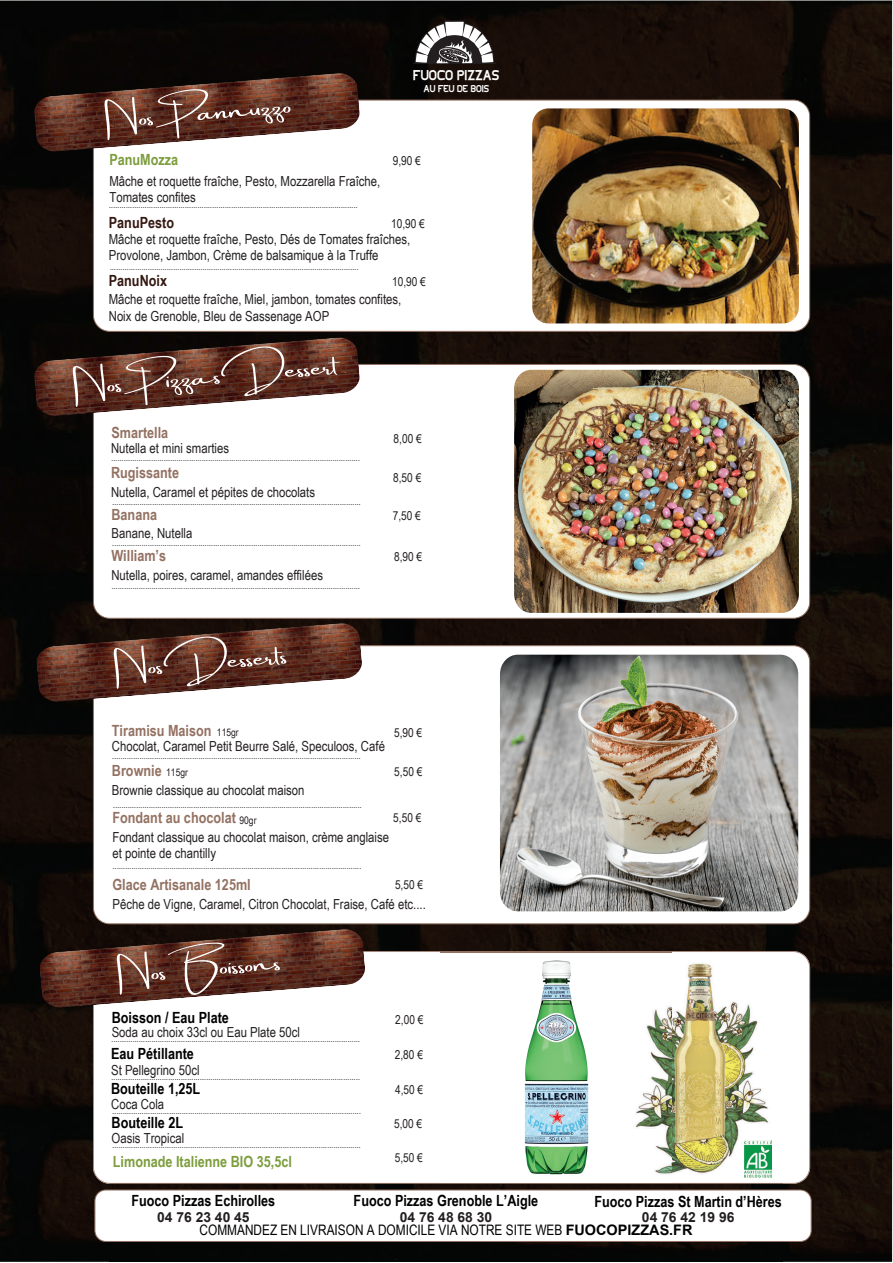
<style>
.page{position:relative;width:893px;height:1263px;background:#fff}
.page>*{position:absolute;margin:0;border:0;box-sizing:border-box;transform-origin:0 0}
.t1{font:700 15.45px "Arial Narrow";color:#000001}
.t2{font:700 15.45px "Arial Narrow";color:#937162}
.t3{font:700 15.45px "Arial Narrow";color:#7c9d3c}
.t4{font:700 15.45px "Arial Narrow";color:#331812}
.t5{font:700 15.45px "Arial Narrow";color:#7c9c3c}
.t6{font:14.4px "Arial Narrow";color:#000001}
.t7{font:700 14.25px "Bogotana";color:#fff;scale:.91 1}
.t8{font:13.8px/16.6px "Arial Narrow";color:#231f20}
.t9{font:700 13.8px "Arial";color:#231f20}
.t10{font:12.3px "Arial Narrow";color:#231f20}
.t11{font:10.35px "Arial Narrow";color:#231f20}
.t12{font:700 10.05px "Bogotana";color:#fff;scale:.91 1}
.t13{font:italic 9.3px "Arial Narrow";color:#231f20}
.s1{font-family:"Arial";font-weight:700}
</style>
<div class="page">
<img style="left:0;top:1px;width:892px;height:964px">
<img style="left:0;top:965px;width:110px;height:297px">
<img style="left:782px;top:965px;width:110px;height:297px">
<img style="left:110px;top:1184px;width:672px;height:78px">
<svg style="left:413px;top:21px;width:83px;height:43px"></svg>
<div style="left:93px;top:100px;width:717px;height:231px;background:#fff;border-radius:16px"></div>
<img style="left:33px;top:73px;width:327px;height:79px">
<svg style="left:104px;top:89px;width:186px;height:51px;background:#754b40"></svg>
<img style="left:532px;top:108px;width:267px;height:215px;border-radius:16px">
<div style="left:93px;top:364px;width:717px;height:254px;background:#fff;border-radius:16px"></div>
<img style="left:33px;top:337px;width:327px;height:80px">
<svg style="left:73px;top:346px;width:267px;height:61px;background:#734e43"></svg>
<img style="left:514px;top:370px;width:285px;height:243px;border-radius:18px">
<div style="left:93px;top:646px;width:717px;height:278px;background:#fff;border-radius:16px"></div>
<img style="left:36px;top:623px;width:327px;height:80px">
<svg style="left:114px;top:637px;width:172px;height:52px;background:#73493d"></svg>
<img style="left:500px;top:655px;width:298px;height:256px;border-radius:19px">
<svg style="left:93px;top:951px;width:717px;height:233px"></svg>
<img style="left:39px;top:929px;width:327px;height:79px">
<svg style="left:117px;top:943px;width:163px;height:52px;background:#734a3e"></svg>
<img style="left:672px;top:956px;width:102px;height:224px">
<img style="left:745px;top:1140px;width:26px;height:38px">
<div style="left:95px;top:1190px;width:716px;height:51px;background:#fff;border-radius:11px"></div>
<div style="left:95px;top:1190px;width:716px;height:52px;border:1px solid #937162;border-radius:11px"></div>
<img style="left:441px;top:952px;width:231px;height:231px">
<h3 class="t7" style="left:413px;top:66px;width:96px">FUOCO PIZZAS</h3>
<p class="t12" style="left:423px;top:81px;width:74px">AU FEU DE BOIS</p>
<h1 class="t5" style="left:109px;top:150px;width:70px">PanuMozza</h1>
<h3 class="t10" style="left:393px;top:153px;width:30px">9,90 €</h3>
<h3 class="t8" style="left:109px;top:172px;width:272px">Mâche et roquette fraîche, Pesto, Mozzarella Fraîche,<br>Tomates confites</h3>
<p class="t13" style="left:109px;top:200px;width:250px">......................................................................................................................</p>
<h1 class="t4" style="left:109px;top:214px;width:67px">PanuPesto</h1>
<h3 class="t10" style="left:391px;top:217px;width:35px">10,90 €</h3>
<h3 class="t8" style="left:109px;top:231px;width:303px">Mâche et roquette fraîche, Pesto, Dés de Tomates fraîches,<br>Provolone, Jambon, Crème de balsamique à la Truffe</h3>
<p class="t13" style="left:110px;top:261px;width:250px">......................................................................................................................</p>
<h1 class="t4" style="left:109px;top:271px;width:60px">PanuNoix</h1>
<h3 class="t10" style="left:392px;top:274px;width:35px">10,90 €</h3>
<h3 class="t8" style="left:109px;top:291px;width:294px">Mâche et roquette fraîche, Miel, jambon, tomates confites,<br>Noix de Grenoble, Bleu de Sassenage AOP</h3>
<h1 class="t2" style="left:111px;top:423px;width:58px">Smartella</h1>
<h3 class="t10" style="left:394px;top:432px;width:30px">8,00 €</h3>
<h3 class="t8" style="left:111px;top:440px;width:120px">Nutella et mini smarties</h3>
<h1 class="t2" style="left:111px;top:464px;width:70px">Rugissante</h1>
<h3 class="t10" style="left:393px;top:470px;width:30px">8,50 €</h3>
<h3 class="t8" style="left:111px;top:483px;width:206px">Nutella, Caramel et pépites de chocolats</h3>
<p class="t13" style="left:111px;top:453px;width:250px">......................................................................................................................</p>
<p class="t13" style="left:112px;top:497px;width:250px">......................................................................................................................</p>
<h1 class="t2" style="left:111px;top:505px;width:47px">Banana</h1>
<h3 class="t8" style="left:111px;top:524px;width:82px">Banane, Nutella</h3>
<p class="t13" style="left:112px;top:537px;width:250px">......................................................................................................................</p>
<h1 class="t2" style="left:111px;top:547px;width:56px">William’s</h1>
<h3 class="t8" style="left:111px;top:566px;width:213px">Nutella, poires, caramel, amandes effilées</h3>
<p class="t13" style="left:112px;top:580px;width:250px">......................................................................................................................</p>
<h3 class="t10" style="left:393px;top:509px;width:30px">7,50 €</h3>
<h3 class="t10" style="left:394px;top:550px;width:30px">8,90 €</h3>
<h1 class="t2" style="left:112px;top:721px;width:101px">Tiramisu Maison</h1>
<h3 class="t10" style="left:394px;top:726px;width:30px">5,90 €</h3>
<h3 class="t8" style="left:112px;top:738px;width:275px">Chocolat, Caramel Petit Beurre Salé, Speculoos, Café</h3>
<h1 class="t2" style="left:112px;top:762px;width:51px">Brownie</h1>
<h3 class="t10" style="left:394px;top:765px;width:30px">5,50 €</h3>
<h3 class="t8" style="left:112px;top:781px;width:194px">Brownie classique au chocolat maison</h3>
<p class="t11" style="left:217px;top:726px;width:23px">115gr</p>
<p class="t13" style="left:112px;top:751px;width:250px">......................................................................................................................</p>
<p class="t11" style="left:166px;top:767px;width:23px">115gr</p>
<p class="t13" style="left:113px;top:799px;width:250px">......................................................................................................................</p>
<h1 class="t2" style="left:112px;top:809px;width:125px">Fondant au chocolat</h1>
<h3 class="t8" style="left:112px;top:828px;width:278px">Fondant classique au chocolat maison, crème anglaise et pointe de chantilly</h3>
<p class="t13" style="left:113px;top:860px;width:250px">......................................................................................................................</p>
<h1 class="t2" style="left:112px;top:876px;width:140px">Glace Artisanale 125ml</h1>
<h3 class="t8" style="left:112px;top:895px;width:315px">Pêche de Vigne, Caramel, Citron Chocolat, Fraise, Café etc....</h3>
<h3 class="t10" style="left:393px;top:811px;width:30px">5,50 €</h3>
<p class="t11" style="left:239px;top:814px;width:19px">90gr</p>
<h3 class="t10" style="left:395px;top:877px;width:30px">5,50 €</h3>
<h1 class="t1" style="left:112px;top:1009px;width:119px">Boisson / Eau Plate</h1>
<h3 class="t8" style="left:112px;top:1024px;width:190px">Soda au choix 33cl ou Eau Plate 50cl</h3>
<p class="t13" style="left:112px;top:1033px;width:250px">......................................................................................................................</p>
<h1 class="t1" style="left:111px;top:1045px;width:84px">Eau Pétillante</h1>
<h3 class="t8" style="left:111px;top:1061px;width:90px">St Pellegrino 50cl</h3>
<h1 class="t1" style="left:111px;top:1080px;width:91px">Bouteille 1,25L</h1>
<p class="t13" style="left:111px;top:1072px;width:250px">......................................................................................................................</p>
<p class="t13" style="left:112px;top:1105px;width:250px">......................................................................................................................</p>
<h1 class="t1" style="left:112px;top:1113px;width:73px">Bouteille 2L</h1>
<h3 class="t8" style="left:112px;top:1130px;width:74px">Oasis Tropical</h3>
<p class="t13" style="left:112px;top:1139px;width:250px">......................................................................................................................</p>
<h1 class="t3" style="left:113px;top:1153px;width:181px">Limonade Italienne BIO 35,5cl</h1>
<h3 class="t8" style="left:111px;top:1096px;width:55px">Coca Cola</h3>
<h3 class="t10" style="left:395px;top:1012px;width:30px">2,00 €</h3>
<h3 class="t10" style="left:395px;top:1048px;width:30px">2,80 €</h3>
<h3 class="t10" style="left:395px;top:1083px;width:30px">4,50 €</h3>
<h3 class="t10" style="left:394px;top:1117px;width:30px">5,00 €</h3>
<h3 class="t10" style="left:395px;top:1151px;width:30px">5,50 €</h3>
<h1 class="t1" style="left:354px;top:1192px;width:186px">Fuoco Pizzas Grenoble L’Aigle</h1>
<h3 class="t9" style="left:400px;top:1209px;width:94px">04 76 48 68 30</h3>
<h1 class="t1" style="left:131px;top:1192px;width:145px">Fuoco Pizzas Echirolles</h1>
<h3 class="t9" style="left:157px;top:1209px;width:94px">04 76 23 40 45</h3>
<h1 class="t1" style="left:594px;top:1192px;width:189px">Fuoco Pizzas St Martin d’Hères</h1>
<h3 class="t9" style="left:642px;top:1209px;width:94px">04 76 42 19 96</h3>
<h2 class="t6" style="left:200px;top:1222px;width:494px">COMMANDEZ EN LIVRAISON A DOMICILE VIA NOTRE SITE WEB <span class="s1">FUOCOPIZZAS.FR</span></h2>
</div>
